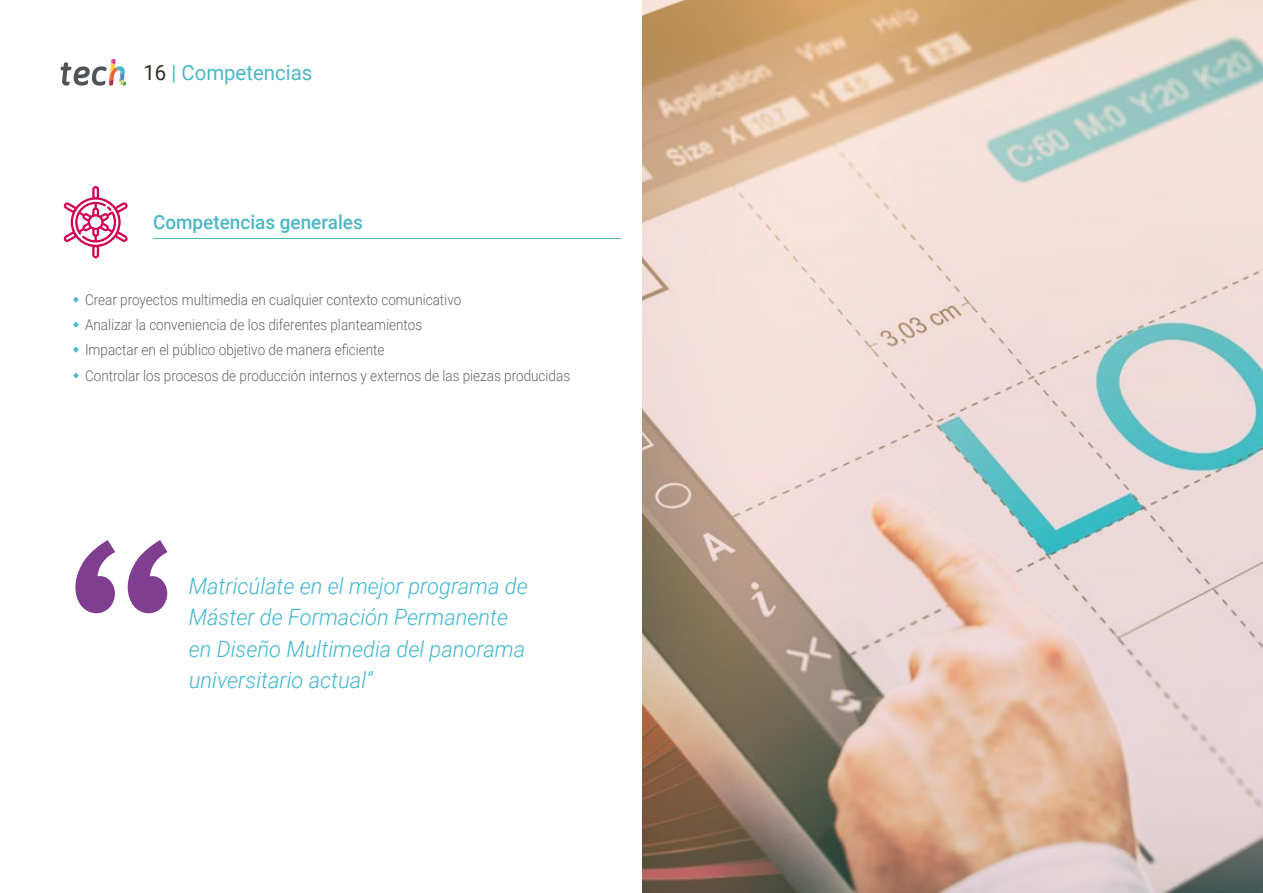
<style>
.page{position:relative;width:1263px;height:893px;background:#fff}
.page>*{position:absolute;margin:0;border:0;box-sizing:border-box;transform-origin:0 0}
.t1{font:italic 300 22.5px/31.5px "Roboto";color:#43b7cf}
.t2{font:21px "Roboto";color:#4db7c5}
.t3{font:500 19.5px "Roboto";color:#4db7c5}
.t4{font:300 15px/25.2px "Roboto";color:#61646a;scale:.9 1}
.s1{color:#312e20}
</style>
<div class="page">
<img style="left:642px;top:0;width:621px;height:893px">
<svg style="left:61px;top:59px;width:65px;height:27px"></svg>
<svg style="left:75px;top:540px;width:93px;height:73px"></svg>
<hr style="left:153px;top:238px;width:468px;height:1px;background:#4db7c5">
<svg style="left:63px;top:186px;width:65px;height:72px"></svg>
<h2 class="t2" style="left:144px;top:57px;width:170px"><span class="s1">16</span> | Competencias</h2>
<h3 class="t3" style="left:153px;top:209px;width:211px">Competencias generales</h3>
<p class="t4" style="left:85px;top:286px;width:540px">Crear proyectos multimedia en cualquier contexto comunicativo<br>Analizar la conveniencia de los diferentes planteamientos<br>Impactar en el público objetivo de manera eficiente<br>Controlar los procesos de producción internos y externos de las piezas producidas</p>
<h1 class="t1" style="left:189px;top:569px;width:340px">Matricúlate en el mejor programa de<br>Máster de Formación Permanente en Diseño Multimedia del panorama universitario actual”</h1>
</div>
